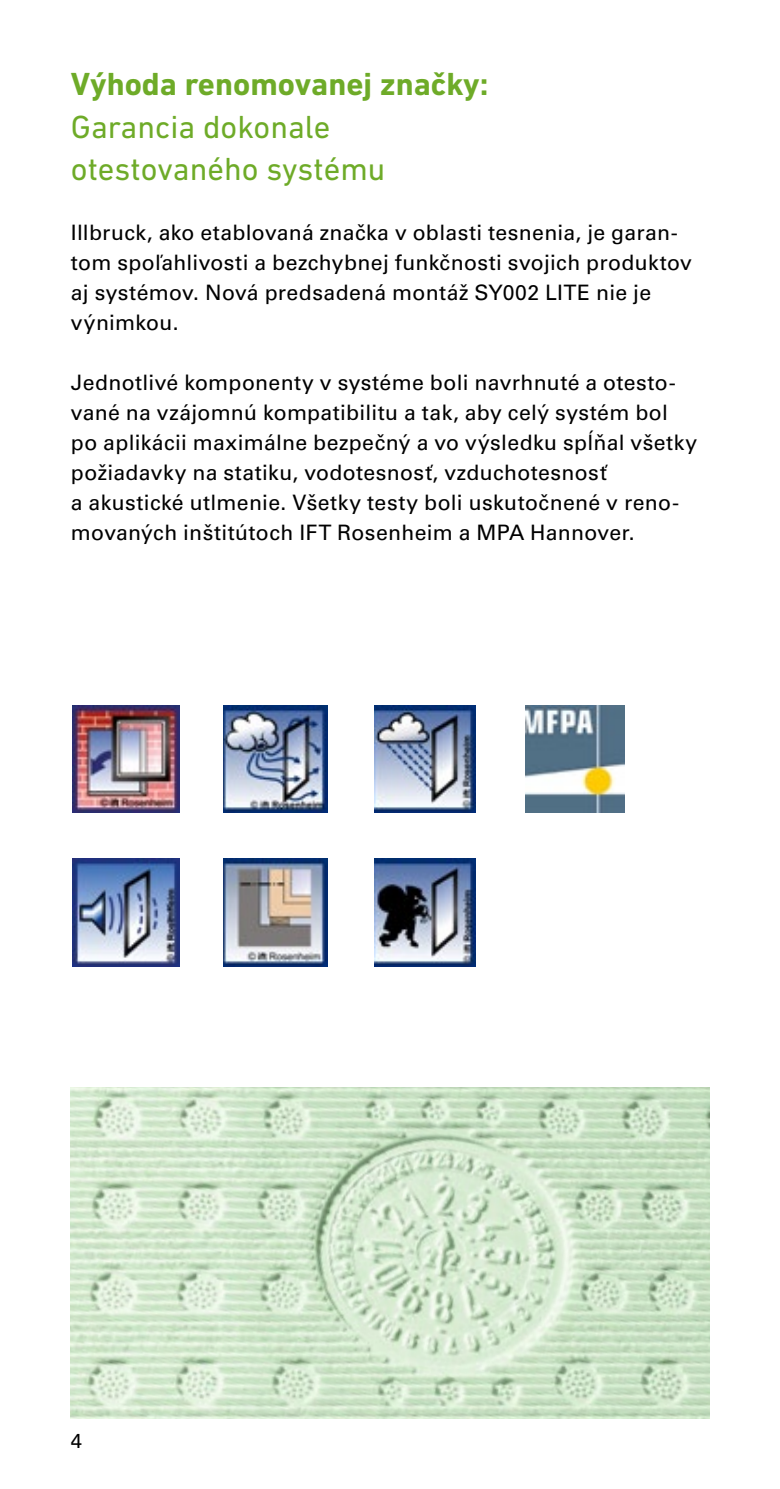
<style>
.page{position:relative;width:780px;height:1489px;background:#fff}
.page>*{position:absolute;margin:0;border:0;box-sizing:border-box;transform-origin:0 0}
.t1{font:32.5px/42.5px "DIN Next LT Pro";color:#6eab28}
.t2{font:700 32.5px "DIN Next LT Pro";color:#6eab28}
.t3{font:21.25px/30px "Univers LTCYR 55 Roman";letter-spacing:.015em;color:#000}
.t4{font:20px "Univers Com 55 Roman";color:#000}
</style>
<div class="page">
<img style="left:72px;top:858px;width:107px;height:108px">
<img style="left:375px;top:858px;width:101px;height:108px">
<img style="left:223px;top:858px;width:104px;height:108px">
<img style="left:72px;top:705px;width:107px;height:107px">
<img style="left:223px;top:705px;width:104px;height:107px">
<img style="left:375px;top:705px;width:101px;height:107px">
<img style="left:526px;top:705px;width:98px;height:107px">
<img style="left:71px;top:1087px;width:638px;height:330px">
<h1 class="t2" style="left:71px;top:65px;width:419px">Výhoda renomovanej značky:</h1>
<h1 class="t1" style="left:71px;top:105px;width:316px">Garancia dokonale otestovaného systému</h1>
<p class="t3" style="left:71px;top:217px;width:622px">Illbruck, ako etablovaná značka v oblasti tesnenia, je garan&shy;tom spoľahlivosti a bezchybnej funkčnosti svojich produktov aj systémov. Nová predsadená montáž SY002 LITE nie je výnimkou.</p>
<p class="t3" style="left:71px;top:367px;width:628px">Jednotlivé komponenty v systéme boli navrhnuté a otesto&shy;vané na vzájomnú kompatibilitu a tak, aby celý systém bol po aplikácii maximálne bezpečný a vo výsledku spĺňal všetky požiadavky na statiku, vodotesnosť, vzduchotesnosť<br>a akustické utlmenie. Všetky testy boli uskutočnené v reno&shy;movaných inštitútoch IFT Rosenheim a MPA Hannover.</p>
<p class="t4" style="left:71px;top:1428px;width:13px">4</p>
</div>
